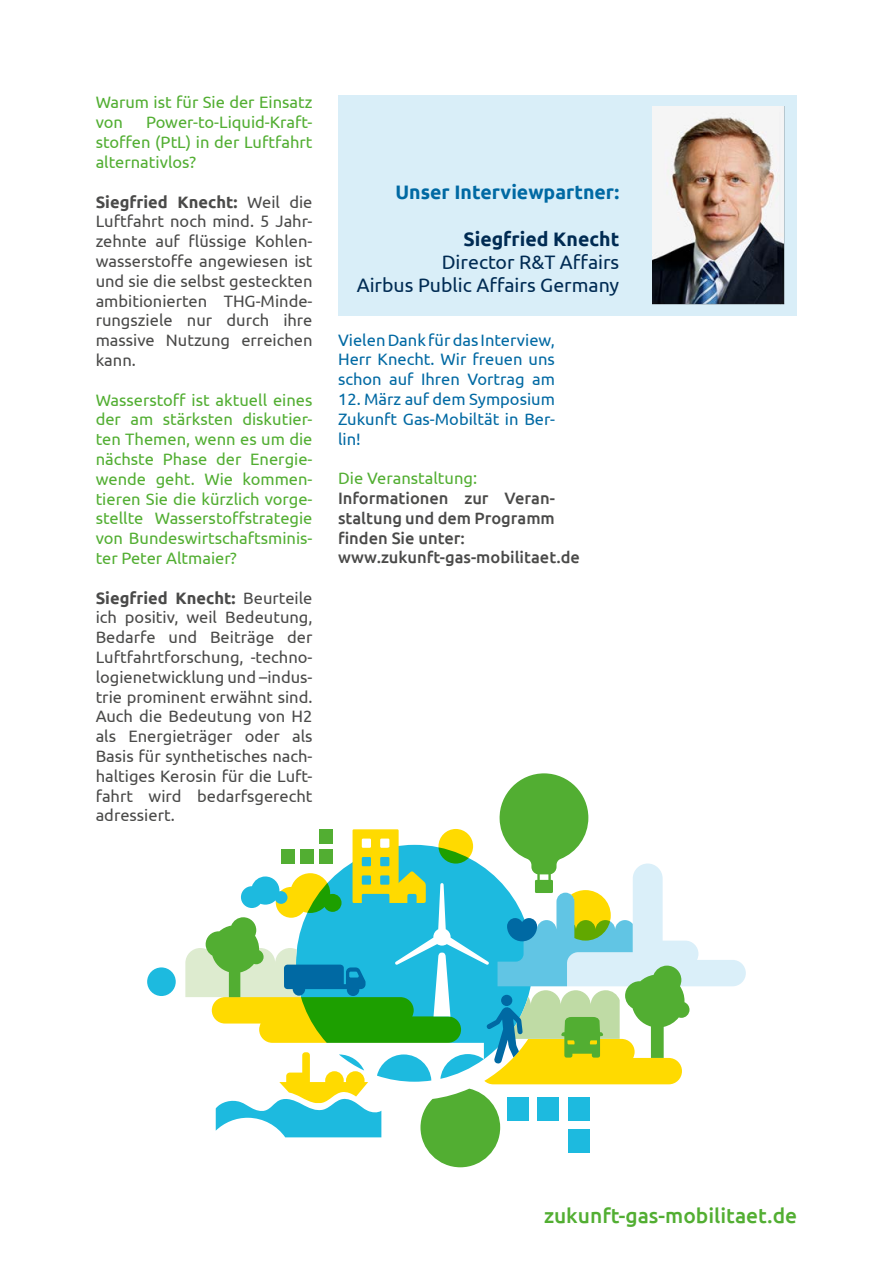
<style>
.page{position:relative;width:893px;height:1263px;background:#fff}
.page>*{position:absolute;margin:0;border:0;box-sizing:border-box;transform-origin:0 0}
.t1{font:500 21px "Ubuntu";color:#52ae32}
.t2{font:19.5px/23.4px "Ubuntu";color:#002b53;text-align:right}
.t3{font:700 19.5px "Ubuntu";color:#0069a3}
.t4{font:700 19.5px "Ubuntu";color:#002b53}
.t5{font:16.5px/19.8px "Ubuntu";color:#4a4a49;text-align:justify}
.t6{font:16.5px/19.8px "Ubuntu";color:#52ae32;text-align:justify}
.t7{font:16.5px/19.8px "Ubuntu";color:#0069a3;text-align:justify}
.t8{font:500 16.5px/19.8px "Ubuntu";color:#4a4a49;text-align:justify}
.s1{font-weight:700}
</style>
<div class="page">
<div style="left:147px;top:967px;width:29px;height:29px;background:#1dbadf;border-radius:50%"></div>
<svg style="left:185px;top:773px;width:561px;height:394px"></svg>
<div style="left:501px;top:995px;width:11px;height:11px;background:#0069a3;border-radius:50%"></div>
<div style="left:619px;top:96px;width:178px;height:220px;background:#d9eef8"></div>
<img style="left:653px;top:107px;width:131px;height:198px">
<div style="left:338px;top:96px;width:281px;height:220px;background:#d9eef8"></div>
<p class="t6" style="left:96px;top:92px;width:218px">Warum ist für Sie der Einsatz von</p>
<p class="t6" style="left:96px;top:112px;width:218px;text-indent:50px">Power-to-Liquid-Kraft&shy;stoffen (PtL) in der Luftfahrt alternativlos?</p>
<p class="t5" style="left:96px;top:191px;width:218px"><span class="s1">Siegfried Knecht:</span> Weil die Luftfahrt noch mind. 5 Jahr&shy;zehnte auf flüssige Kohlen&shy;wasserstoffe angewiesen ist und sie die selbst gesteckten ambitionierten THG-Minde&shy;rungsziele nur durch ihre massive Nutzung erreichen kann.</p>
<p class="t6" style="left:96px;top:389px;width:218px">Wasserstoff ist aktuell eines der am stärksten diskutier&shy;ten Themen, wenn es um die nächste Phase der Energie&shy;wende geht. Wie kommen&shy;tieren Sie die kürzlich vorge&shy;stellte Wasserstoffstrategie von Bundeswirtschaftsminis&shy;ter Peter Altmaier?</p>
<p class="t5" style="left:96px;top:587px;width:218px"><span class="s1">Siegfried Knecht:</span> Beurteile ich positiv, weil Bedeutung, Bedarfe und Beiträge der Luftfahrtforschung, -techno&shy;logienetwicklung und –indus&shy;trie prominent erwähnt sind.<br>Auch die Bedeutung von H2 als Energieträger oder als Basis für synthetisches nach&shy;haltiges Kerosin für die Luft&shy;fahrt wird bedarfsgerecht adressiert.</p>
<p class="t3" style="left:395px;top:180px;width:225px">Unser Interviewpartner:</p>
<p class="t4" style="left:463px;top:227px;width:157px">Siegfried Knecht</p>
<p class="t2" style="left:357px;top:250px;width:264px">Director R&amp;T Affairs<br>Airbus Public Affairs Germany</p>
<p class="t7" style="left:338px;top:329px;width:218px">Vielen Dank für das Interview, Herr Knecht. Wir freuen uns schon auf Ihren Vortrag am</p>
<p class="t7" style="left:338px;top:389px;width:218px">12. März auf dem Symposium Zukunft Gas-Mobiltät in Ber&shy;lin!</p>
<p class="t6" style="left:338px;top:468px;width:141px">Die Veranstaltung:</p>
<p class="t8" style="left:338px;top:488px;width:218px">Informationen zur Veran&shy;staltung und dem Programm finden Sie unter:</p>
<p class="t8" style="left:338px;top:547px;width:243px">www.zukunft-gas-mobilitaet.de</p>
<p class="t1" style="left:544px;top:1202px;width:255px">zukunft-gas-mobilitaet.de</p>
</div>
